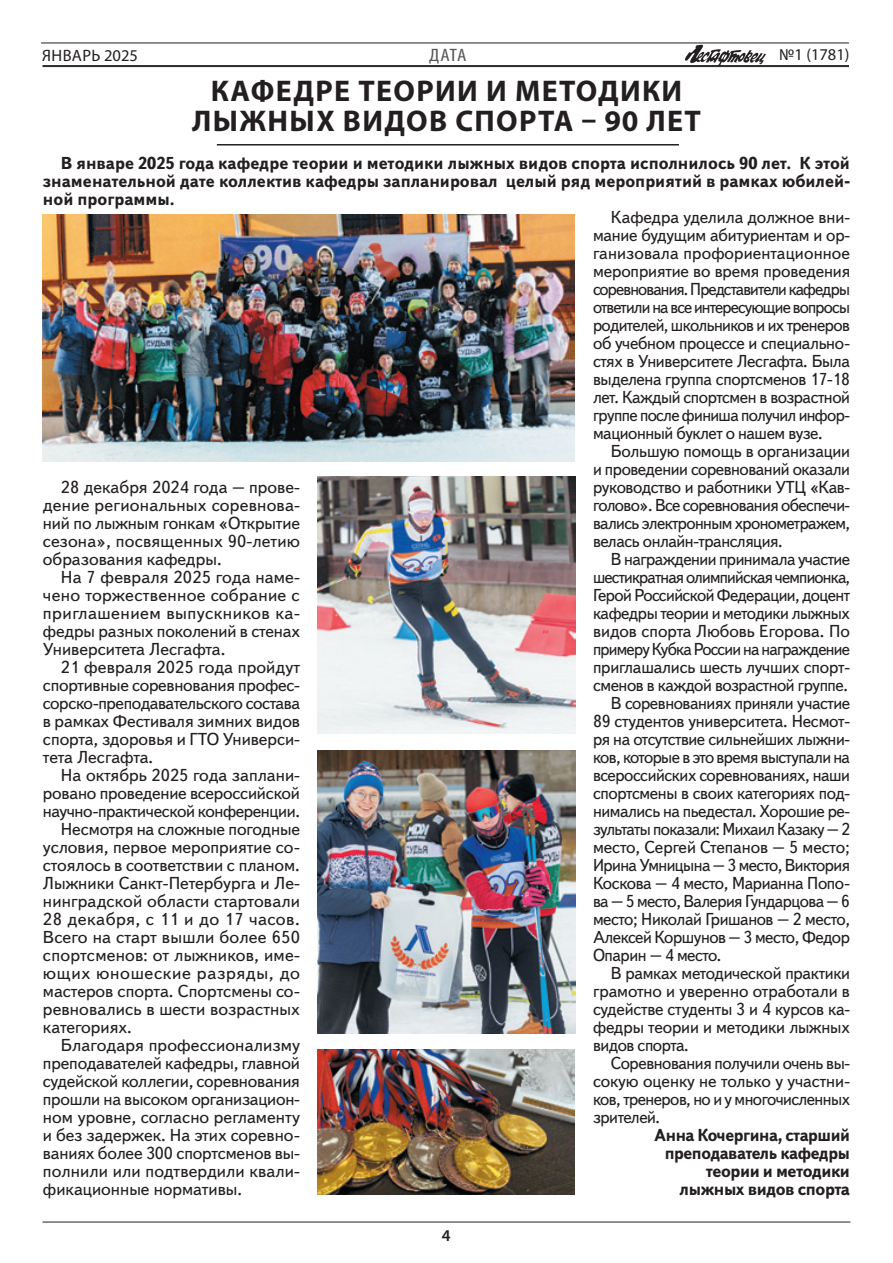
<style>
.page{position:relative;width:893px;height:1263px;background:#fff}
.page>*{position:absolute;margin:0;border:0;box-sizing:border-box;transform-origin:0 0}
.Основной_заголовок{font:700 30px "Myriad Pro";letter-spacing:.045em;color:#231f20}
.Рубрики{font:condensed 18px "Myriad Pro";color:#57585a;scale:1.2 1}
.GREP-Текст{font:17.25px/18px "Text";letter-spacing:-.015em;color:#231f20;text-align:justify}
.Лид{font:700 17.25px/18px "Text";color:#231f20;text-align:justify}
.Автор{font:700 17.25px "Text";letter-spacing:-.025em;color:#231f20}
.GREP-Текст-2{font:700 17.25px "Text";letter-spacing:-.025em;color:#231f20}
.t1{font:16.5px "Myriad Pro";letter-spacing:.02em;color:#231f20}
.t2{font:16.5px "Myriad Pro";color:#231f20}
.t3{font:600 16.5px "Myriad Pro";color:#231f20}
</style>
<div class="page">
<img style="left:685px;top:44px;width:81px;height:21px">
<hr style="left:43px;top:65px;width:806px;height:1px;background:#231f20">
<hr style="left:43px;top:66px;width:806px;height:1px;background:#231f20">
<hr style="left:41px;top:43px;width:808px;height:1px;background:#231f20">
<hr style="left:43px;top:1222px;width:807px;height:1px;background:#231f20">
<img style="left:318px;top:476px;width:257px;height:257px">
<img style="left:318px;top:751px;width:257px;height:282px">
<img style="left:317px;top:1050px;width:258px;height:145px">
<img style="left:42px;top:215px;width:533px;height:246px">
<hr style="left:217px;top:144px;width:462px;height:2px;background:#231f20">
<p class="Рубрики" style="left:429px;top:44px;width:33px">ДАТА</p>
<p class="t1" style="left:42px;top:45px;width:97px">ЯНВАРЬ 2025</p>
<p class="t2" style="left:779px;top:44px;width:72px">№1 (1781)</p>
<p class="Основной_заголовок" style="left:211px;top:71px;width:473px">КАФЕДРЕ ТЕОРИИ И МЕТОДИКИ</p>
<p class="Основной_заголовок" style="left:192px;top:101px;width:510px">ЛЫЖНЫХ ВИДОВ СПОРТА – 90 ЛЕТ</p>
<p class="Лид" style="left:43px;top:155px;width:808px;text-indent:18px">В январе 2025 года кафедре теории и методики лыжных видов спорта исполнилось 90 лет. К этой знаменательной дате коллектив кафедры запланировал целый ряд мероприятий в рамках юбилей&shy;ной программы.</p>
<p class="GREP-Текст" style="left:43px;top:479px;width:259px;text-indent:18px">28 декабря 2024 года – прове&shy;дение региональных соревнова&shy;ний по лыжным гонкам «Открытие сезона», посвященных 90-летию образования кафедры.</p>
<p class="GREP-Текст" style="left:43px;top:569px;width:259px;text-indent:18px">На 7 февраля 2025 года наме&shy;чено торжественное собрание с приглашением выпускников ка&shy;федры разных поколений в стенах Университета Лесгафта.</p>
<p class="GREP-Текст" style="left:43px;top:659px;width:259px;text-indent:18px">21 февраля 2025 года пройдут спортивные соревнования профес&shy;сорско-преподавательского состава в рамках Фестиваля зимних видов спорта, здоровья и ГТО Универси&shy;тета Лесгафта.</p>
<p class="GREP-Текст" style="left:43px;top:767px;width:259px;text-indent:18px">На октябрь 2025 года заплани&shy;ровано проведение всероссийской научно-практической конференции.</p>
<p class="GREP-Текст" style="left:43px;top:821px;width:259px;text-indent:18px">Несмотря на сложные погодные условия, первое мероприятие со&shy;стоялось в соответствии с планом.<br>Лыжники Санкт-Петербурга и Ле&shy;нинградской области стартовали 28 декабря, с 11 и до 17 часов.<br>Всего на старт вышли более 650 спортсменов: от лыжников, име&shy;ющих юношеские разряды, до мастеров спорта. Спортсмены со&shy;ревновались в шести возрастных категориях.</p>
<p class="GREP-Текст" style="left:43px;top:1037px;width:259px;text-indent:18px">Благодаря профессионализму преподавателей кафедры, главной судейской коллегии, соревнования прошли на высоком организацион&shy;ном уровне, согласно регламенту и без задержек. На этих соревно&shy;ваниях более 300 спортсменов вы&shy;полнили или подтвердили квали&shy;фикационные нормативы.</p>
<p class="t3" style="left:442px;top:1225px;width:10px">4</p>
<p class="GREP-Текст" style="left:593px;top:209px;width:259px;text-indent:18px">Кафедра уделила должное вни&shy;мание будущим абитуриентам и ор&shy;ганизовала профориентационное мероприятие во время проведения соревнования. Представители кафедры ответили на все интересующие вопросы родителей, школьников и их тренеров об учебном процессе и специально&shy;стях в Университете Лесгафта. Была выделена группа спортсменов 17-18 лет. Каждый спортсмен в возрастной группе после финиша получил инфор&shy;мационный буклет о нашем вузе.</p>
<p class="GREP-Текст" style="left:593px;top:443px;width:259px;text-indent:18px">Большую помощь в организации и проведении соревнований оказали руководство и работники УТЦ «Кав&shy;голово». Все соревнования обеспечи&shy;вались электронным хронометражем, велась онлайн-трансляция.</p>
<p class="GREP-Текст" style="left:593px;top:551px;width:259px;text-indent:18px">В награждении принимала участие шестикратная олимпийская чемпионка, Герой Российской Федерации, доцент кафедры теории и методики лыжных видов спорта Любовь Егорова. По примеру Кубка России на награждение приглашались шесть лучших спорт&shy;сменов в каждой возрастной группе.</p>
<p class="GREP-Текст" style="left:593px;top:695px;width:259px;text-indent:18px">В соревнованиях приняли участие 89 студентов университета. Несмот&shy;ря на отсутствие сильнейших лыжни&shy;ков, которые в это время выступали на всероссийских соревнованиях, наши спортсмены в своих категориях под&shy;нимались на пьедестал. Хорошие ре&shy;зультаты показали: Михаил Казаку – 2 место, Сергей Степанов – 5 место; Ирина Умницына – 3 место, Виктория Коскова – 4 место, Марианна Попо&shy;ва – 5 место, Валерия Гундарцова – 6 место; Николай Гришанов – 2 место, Алексей Коршунов – 3 место, Федор Опарин – 4 место.</p>
<p class="GREP-Текст" style="left:593px;top:965px;width:259px;text-indent:18px">В рамках методической практики грамотно и уверенно отработали в судействе студенты 3 и 4 курсов ка&shy;федры теории и методики лыжных видов спорта.</p>
<p class="GREP-Текст" style="left:593px;top:1055px;width:259px;text-indent:18px">Соревнования получили очень вы&shy;сокую оценку не только у участни&shy;ков, тренеров, но и у многочисленных зрителей.</p>
<p class="GREP-Текст-2" style="left:654px;top:1125px;width:197px">Анна Кочергина, старший</p>
<p class="Автор" style="left:665px;top:1143px;width:187px">преподаватель кафедры</p>
<p class="Автор" style="left:706px;top:1161px;width:146px">теории и методики</p>
<p class="Автор" style="left:680px;top:1179px;width:172px">лыжных видов спорта</p>
</div>
